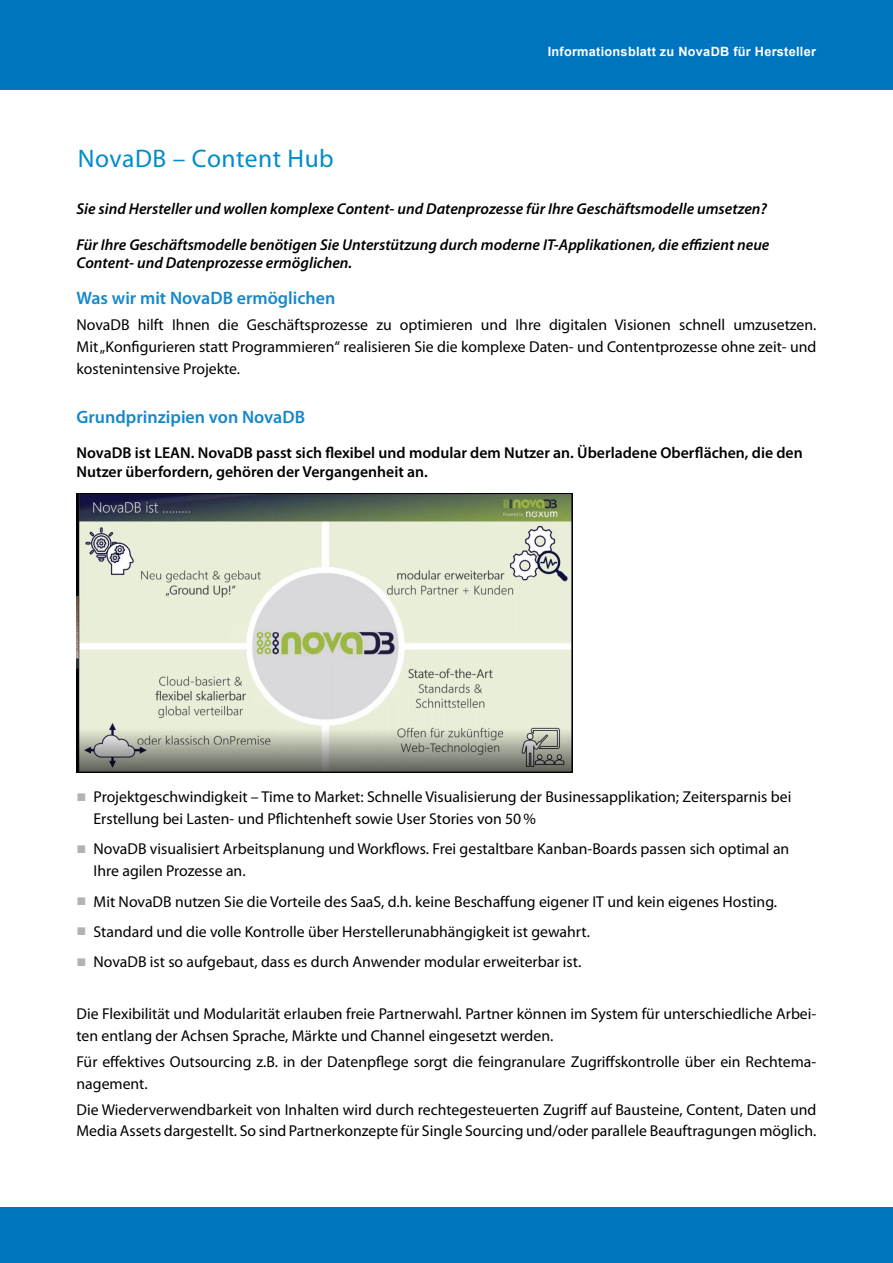
<style>
.page{position:relative;width:893px;height:1263px;background:#fff}
.page>*{position:absolute;margin:0;border:0;box-sizing:border-box;transform-origin:0 0}
.Head_3{font:25.5px "Myriad Pro";letter-spacing:.02em;color:#018ccd}
.Head_5{font:600 18px "Myriad Pro";color:#1488ca}
.Grundtext_Block{font:15.75px/21.8px "Myriad Pro";color:#000}
.Head_4{font:italic 600 15.75px/18.8px "Myriad Pro";color:#000}
.Head_4-2{font:600 15.75px/18.8px "Myriad Pro";color:#000}
.Abschnitt-L{font:700 12.75px "Arial";letter-spacing:.02em;color:#fff}
.s1{font-family:"Arial";font-size:16.5px;color:#b3b2b2}
</style>
<div class="page">
<div style="left:0;top:0;width:893px;height:89px;background:#0075bf"></div>
<div style="left:0;top:1208px;width:893px;height:55px;background:#0075bf"></div>
<img style="left:77px;top:493px;width:496px;height:279px">
<p class="Abschnitt-L" style="left:548px;top:43px;width:270px">Informationsblatt zu NovaDB für Hersteller</p>
<p class="Head_3" style="left:78px;top:144px;width:257px">NovaDB – Content Hub</p>
<p class="Head_4" style="left:77px;top:199px;width:692px">Sie sind Hersteller und wollen komplexe Content- und Datenprozesse für Ihre Geschäftsmodelle umsetzen?</p>
<p class="Head_4" style="left:77px;top:235px;width:694px">Für Ihre Geschäftsmodelle benötigen Sie Unterstützung durch moderne IT-Applikationen, die effizient neue<br>Content- und Datenprozesse ermöglichen.</p>
<p class="Head_5" style="left:77px;top:288px;width:260px">Was wir mit NovaDB ermöglichen</p>
<p class="Grundtext_Block" style="left:77px;top:314px;width:741px;text-align:justify">NovaDB hilft Ihnen die Geschäftsprozesse zu optimieren und Ihre digitalen Visionen schnell umzusetzen.<br>Mit „Konfigurieren statt Programmieren“ realisieren Sie die komplexe Daten- und Contentprozesse ohne zeit- und kostenintensive Projekte.</p>
<p class="Head_5" style="left:77px;top:407px;width:230px">Grundprinzipien von NovaDB</p>
<p class="Head_4-2" style="left:77px;top:444px;width:728px">NovaDB ist LEAN. NovaDB passt sich flexibel und modular dem Nutzer an. Überladene Oberflächen, die den<br>Nutzer überfordern, gehören der Vergangenheit an.</p>
<p class="Grundtext_Block" style="left:94px;top:787px;width:699px;text-indent:-17px"><span class="s1">■</span> Projektgeschwindigkeit – Time to Market: Schnelle Visualisierung der Businessapplikation; Zeitersparnis bei<br>Erstellung bei Lasten- und Pflichtenheft sowie User Stories von 50%</p>
<p class="Grundtext_Block" style="left:94px;top:839px;width:697px;text-indent:-17px"><span class="s1">■</span> NovaDB visualisiert Arbeitsplanung und Workflows. Frei gestaltbare Kanban-Boards passen sich optimal an<br>Ihre agilen Prozesse an.</p>
<p class="Grundtext_Block" style="left:77px;top:891px;width:702px"><span class="s1">■</span> Mit NovaDB nutzen Sie die Vorteile des SaaS, d.h. keine Beschaffung eigener IT und kein eigenes Hosting.</p>
<p class="Grundtext_Block" style="left:77px;top:921px;width:515px"><span class="s1">■</span> Standard und die volle Kontrolle über Herstellerunabhängigkeit ist gewahrt.</p>
<p class="Grundtext_Block" style="left:77px;top:951px;width:506px"><span class="s1">■</span> NovaDB ist so aufgebaut, dass es durch Anwender modular erweiterbar ist.</p>
<p class="Grundtext_Block" style="left:77px;top:1003px;width:741px">Die Flexibilität und Modularität erlauben freie Partnerwahl. Partner können im System für unterschiedliche Arbei&shy;ten entlang der Achsen Sprache, Märkte und Channel eingesetzt werden.</p>
<p class="Grundtext_Block" style="left:77px;top:1051px;width:741px">Für effektives Outsourcing z.B. in der Datenpflege sorgt die feingranulare Zugriffskontrolle über ein Rechtema&shy;nagement.</p>
<p class="Grundtext_Block" style="left:77px;top:1099px;width:741px">Die Wiederverwendbarkeit von Inhalten wird durch rechtegesteuerten Zugriff auf Bausteine, Content, Daten und<br>Media Assets dargestellt. So sind Partnerkonzepte für Single Sourcing und/oder parallele Beauftragungen möglich.</p>
</div>
